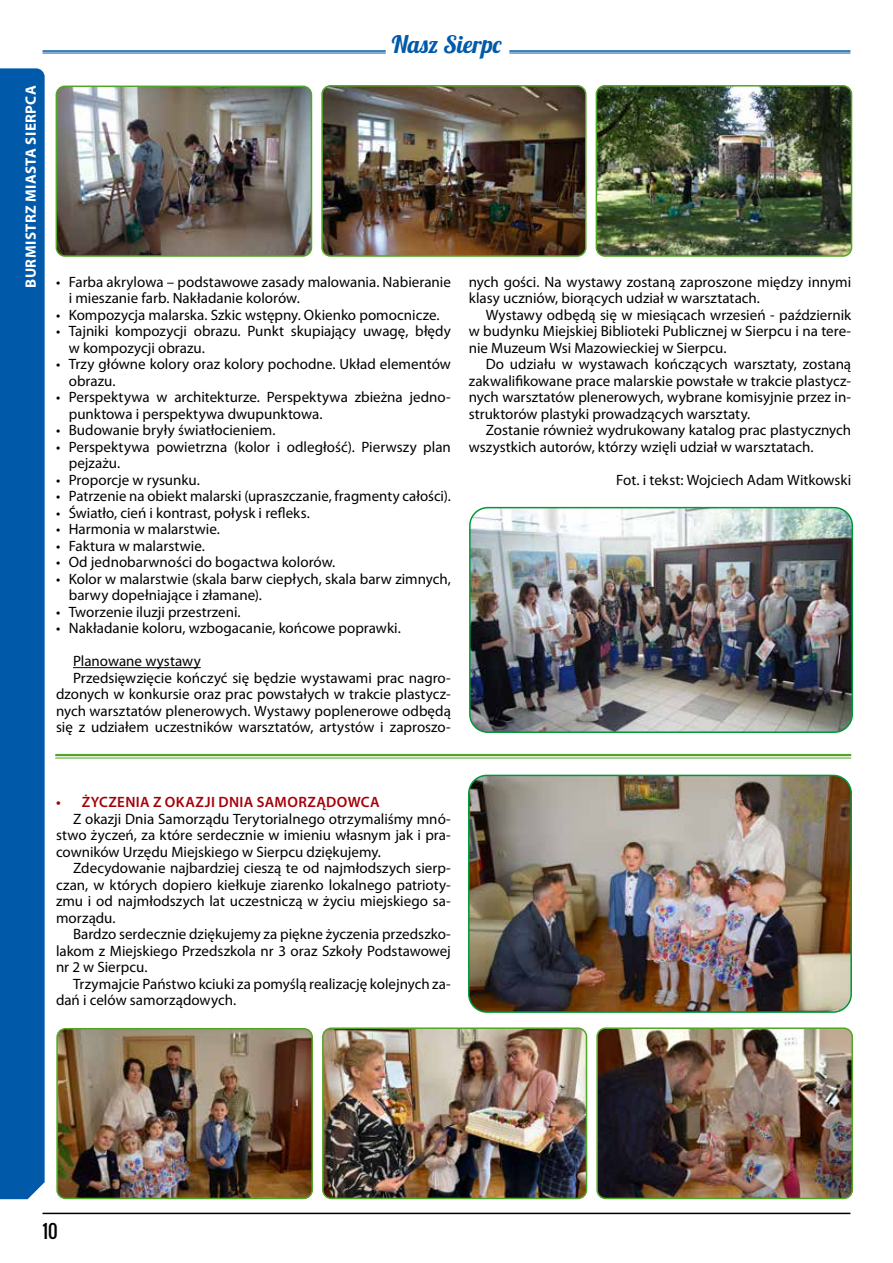
<style>
.page{position:relative;width:893px;height:1263px;background:#fff}
.page>*{position:absolute;margin:0;border:0;box-sizing:border-box;transform-origin:0 0}
.t1{font:24px "Lobster 1.4";color:#005aa9}
.t2{font:18px "Oswald";color:#000}
.t3{font:15px/16.5px "Myriad Pro";color:#000}
.t4{font:600 15px "Myriad Pro";letter-spacing:.025em;color:#a50009}
.t5{font:700 15px "Myriad Pro";letter-spacing:.025em;color:#fff}
</style>
<div class="page">
<div style="left:0;top:68px;width:45px;height:1131px;background:#005aa9"></div>
<img style="left:470px;top:508px;width:382px;height:224px">
<div style="left:469px;top:507px;width:384px;height:226px;border:2px solid #009836;border-radius:18px"></div>
<hr style="left:73px;top:667px;width:128px;height:1px;background:#000">
<img style="left:56px;top:86px;width:255px;height:170px">
<div style="left:56px;top:86px;width:256px;height:171px;border:2px solid #52a625;border-radius:9px"></div>
<img style="left:324px;top:86px;width:262px;height:170px">
<div style="left:321px;top:85px;width:265px;height:172px;border:2px solid #52a625;border-radius:9px"></div>
<img style="left:596px;top:86px;width:255px;height:170px">
<div style="left:596px;top:85px;width:256px;height:172px;border:2px solid #52a625;border-radius:9px"></div>
<hr style="left:55px;top:754px;width:796px;height:2px;background:#52a625">
<hr style="left:55px;top:758px;width:796px;height:1px;background:#52a625">
<img style="left:469px;top:775px;width:382px;height:235px">
<div style="left:468px;top:775px;width:384px;height:238px;border:2px solid #009836;border-radius:18px"></div>
<img style="left:59px;top:1029px;width:253px;height:169px">
<div style="left:56px;top:1028px;width:257px;height:171px;border:2px solid #52a625;border-radius:9px"></div>
<img style="left:323px;top:1030px;width:263px;height:168px">
<div style="left:322px;top:1027px;width:265px;height:172px;border:2px solid #52a625;border-radius:9px"></div>
<img style="left:599px;top:1030px;width:253px;height:168px">
<div style="left:596px;top:1027px;width:257px;height:172px;border:2px solid #52a625;border-radius:9px"></div>
<hr style="left:43px;top:50px;width:343px;height:2px;background:#005aa9">
<hr style="left:43px;top:53px;width:343px;height:1px;background:#005aa9">
<hr style="left:509px;top:50px;width:341px;height:2px;background:#005aa9">
<hr style="left:509px;top:53px;width:341px;height:1px;background:#005aa9">
<hr style="left:43px;top:1213px;width:807px;height:1px;background:#000">
<p class="t5" style="left:21px;top:288px;width:204px;rotate:-90deg">BURMISTRZ MIASTA SIERPCA</p>
<h1 class="t1" style="left:392px;top:29px;width:111px">Nasz Sierpc</h1>
<p class="t3" style="left:69px;top:273px;width:384px;text-indent:-13px">• Farba akrylowa – podstawowe zasady malowania. Nabieranie i mieszanie farb. Nakładanie kolorów.</p>
<p class="t3" style="left:56px;top:306px;width:385px">• Kompozycja malarska. Szkic wstępny. Okienko pomocnicze.</p>
<p class="t3" style="left:69px;top:323px;width:384px;text-indent:-13px">• Tajniki kompozycji obrazu. Punkt skupiający uwagę, błędy w kompozycji obrazu.</p>
<p class="t3" style="left:69px;top:356px;width:384px;text-indent:-13px">• Trzy główne kolory oraz kolory pochodne. Układ elementów obrazu.</p>
<p class="t3" style="left:69px;top:389px;width:384px;text-indent:-13px">• Perspektywa w architekturze. Perspektywa zbieżna jedno&shy;punktowa i perspektywa dwupunktowa.</p>
<p class="t3" style="left:56px;top:422px;width:221px">• Budowanie bryły światłocieniem.</p>
<p class="t3" style="left:69px;top:438px;width:384px;text-indent:-13px">• Perspektywa powietrzna (kolor i odległość). Pierwszy plan pejzażu.</p>
<p class="t3" style="left:56px;top:471px;width:145px">• Proporcje w rysunku.</p>
<p class="t3" style="left:56px;top:488px;width:396px">• Patrzenie na obiekt malarski (upraszczanie, fragmenty całości).</p>
<p class="t3" style="left:56px;top:504px;width:255px">• Światło, cień i kontrast, połysk i refleks.</p>
<p class="t3" style="left:56px;top:521px;width:165px">• Harmonia w malarstwie.</p>
<p class="t3" style="left:56px;top:537px;width:150px">• Faktura w malarstwie.</p>
<p class="t3" style="left:56px;top:554px;width:281px">• Od jednobarwności do bogactwa kolorów.</p>
<p class="t3" style="left:69px;top:570px;width:384px;text-indent:-13px">• Kolor w malarstwie (skala barw ciepłych, skala barw zimnych, barwy dopełniające i złamane).</p>
<p class="t3" style="left:56px;top:603px;width:186px">• Tworzenie iluzji przestrzeni.</p>
<p class="t3" style="left:56px;top:620px;width:346px">• Nakładanie koloru, wzbogacanie, końcowe poprawki.</p>
<p class="t3" style="left:73px;top:653px;width:129px">Planowane wystawy</p>
<p class="t3" style="left:73px;top:669px;width:379px">Przedsięwzięcie kończyć się będzie wystawami prac nagro-</p>
<p class="t3" style="left:56px;top:686px;width:396px">dzonych w konkursie oraz prac powstałych w trakcie plastycz-</p>
<p class="t3" style="left:56px;top:702px;width:396px">nych warsztatów plenerowych. Wystawy poplenerowe odbędą</p>
<p class="t3" style="left:56px;top:719px;width:396px">się z udziałem uczestników warsztatów, artystów i zaproszo-</p>
<p class="t3" style="left:469px;top:273px;width:384px">nych gości. Na wystawy zostaną zaproszone między innymi klasy uczniów, biorących udział w warsztatach.</p>
<p class="t3" style="left:469px;top:306px;width:384px;text-align:justify;text-indent:17px">Wystawy odbędą się w miesiącach wrzesień - październik w budynku Miejskiej Biblioteki Publicznej w Sierpcu i na tere&shy;nie Muzeum Wsi Mazowieckiej w Sierpcu.</p>
<p class="t3" style="left:469px;top:356px;width:384px;text-align:justify;text-indent:17px">Do udziału w wystawach kończących warsztaty, zostaną zakwalifikowane prace malarskie powstałe w trakcie plastycz&shy;nych warsztatów plenerowych, wybrane komisyjnie przez in&shy;struktorów plastyki prowadzących warsztaty.</p>
<p class="t3" style="left:469px;top:422px;width:384px;text-indent:17px">Zostanie również wydrukowany katalog prac plastycznych wszystkich autorów, którzy wzięli udział w warsztatach.</p>
<p class="t3" style="left:616px;top:471px;width:237px">Fot. i tekst: Wojciech Adam Witkowski</p>
<p class="t4" style="left:56px;top:792px;width:325px">• ŻYCZENIA Z OKAZJI DNIA SAMORZĄDOWCA</p>
<p class="t3" style="left:56px;top:810px;width:396px;text-align:justify;text-indent:17px">Z okazji Dnia Samorządu Terytorialnego otrzymaliśmy mnó&shy;stwo życzeń, za które serdecznie w imieniu własnym jak i pra&shy;cowników Urzędu Miejskiego w Sierpcu dziękujemy.</p>
<p class="t3" style="left:56px;top:860px;width:396px;text-align:justify;text-indent:17px">Zdecydowanie najbardziej cieszą te od najmłodszych sierp&shy;czan, w których dopiero kiełkuje ziarenko lokalnego patrioty&shy;zmu i od najmłodszych lat uczestniczą w życiu miejskiego sa&shy;morządu.</p>
<p class="t3" style="left:56px;top:926px;width:396px;text-align:justify;text-indent:17px">Bardzo serdecznie dziękujemy za piękne życzenia przedszko&shy;lakom z Miejskiego Przedszkola nr 3 oraz Szkoły Podstawowej nr 2 w Sierpcu.</p>
<p class="t3" style="left:56px;top:975px;width:396px;text-indent:17px">Trzymajcie Państwo kciuki za pomyślą realizację kolejnych za&shy;dań i celów samorządowych.</p>
<p class="t2" style="left:43px;top:1218px;width:17px">10</p>
</div>
